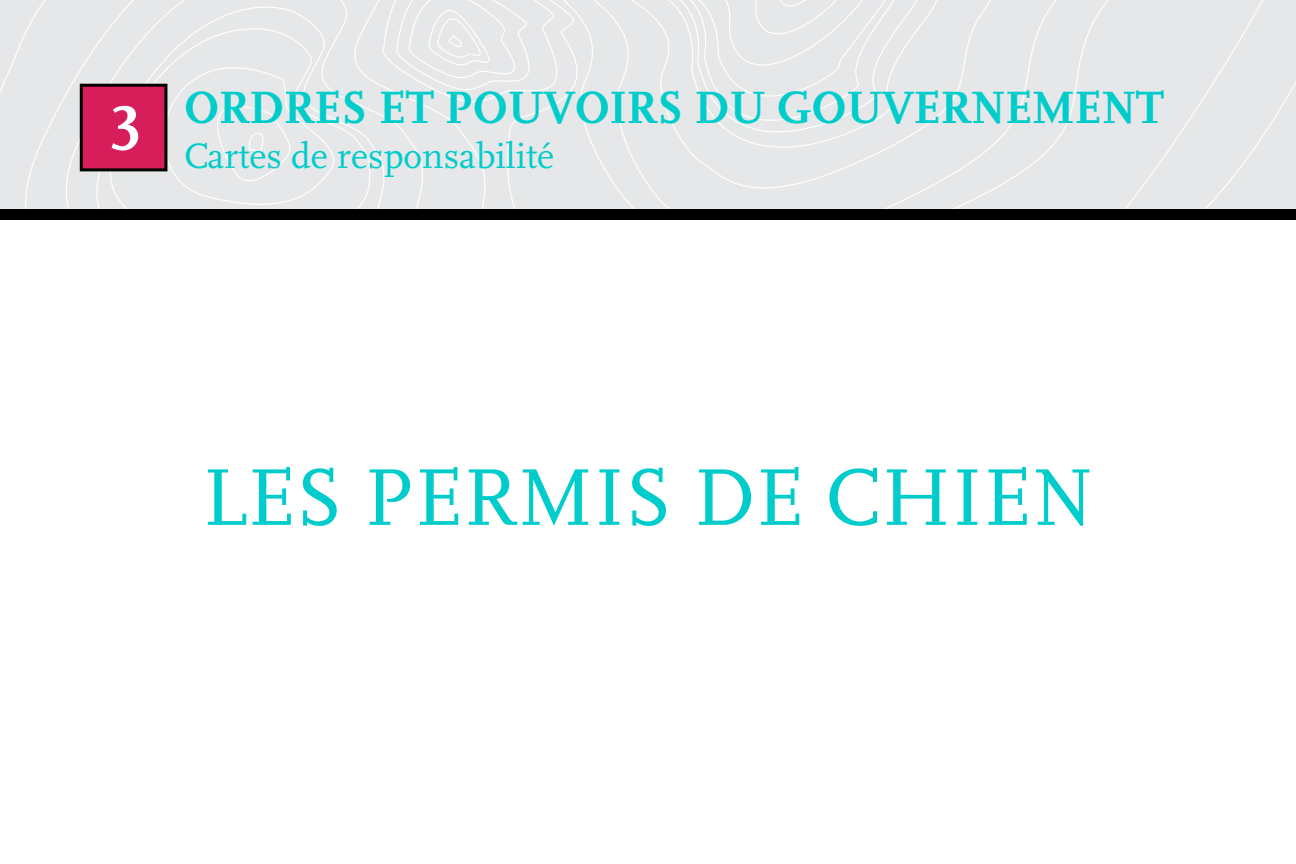
<style>
.page{position:relative;width:1296px;height:864px;background:#fff}
.page>*{position:absolute;margin:0;border:0;box-sizing:border-box;transform-origin:0 0}
.t1{font:84px "Scala LF";color:#0cc}
.t2{font:700 65.7px "Scala LF";color:#fff}
.t3{font:700 47.4px "Scala LF";letter-spacing:-.01em;color:#0cc}
.t4{font:36.9px "Scala LF";color:#0cc}
</style>
<div class="page">
<div style="left:0;top:0;width:1296px;height:210px;background:#e6e7e8"></div>
<div style="left:0;top:210px;width:1296px;height:10px;background:#000"></div>
<div style="left:81px;top:85px;width:85px;height:85px;background:#d81d5b"></div>
<div style="left:80px;top:84px;width:87px;height:87px;border:3px solid #000"></div>
<h2 class="t2" style="left:109px;top:91px;width:34px">3</h2>
<p class="t3" style="left:184px;top:81px;width:982px">ORDRES ET POUVOIRS DU GOUVERNEMENT</p>
<p class="t4" style="left:184px;top:136px;width:372px">Cartes de responsabilité</p>
<h1 class="t1" style="left:202px;top:452px;width:893px">les permis de chien</h1>
</div>
